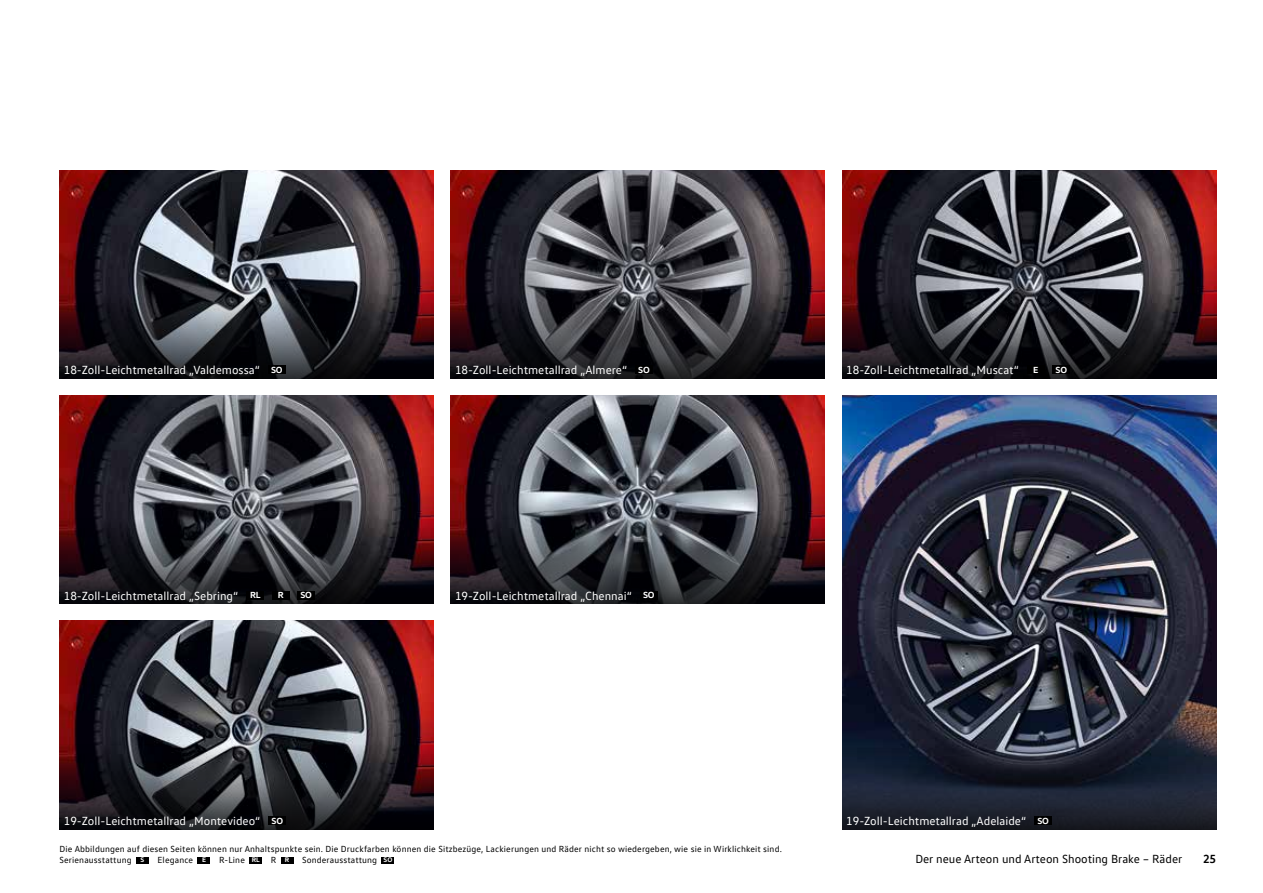
<style>
.page{position:relative;width:1263px;height:893px;background:#fff}
.page>*{position:absolute;margin:0;border:0;box-sizing:border-box;transform-origin:0 0}
.t1{font:12px "VW Text";color:#fff}
.t2{font:12px "VW Text";color:#000}
.t3{font:700 12px "VW Text";color:#000}
.t4{font:9px/11.7px "VW Text";letter-spacing:.015em;color:#000}
.t5{font:700 9px "VW Head";color:#fff}
.s1{font-family:"VW Head";font-weight:700;font-size:9px}
.s2{font-family:"VW Head";font-weight:700;font-size:6.75px;color:#fff}
</style>
<div class="page">
<div style="left:136px;top:857px;width:13px;height:6px;background:#000"></div>
<div style="left:198px;top:857px;width:12px;height:6px;background:#000"></div>
<div style="left:249px;top:857px;width:13px;height:6px;background:#000"></div>
<div style="left:281px;top:857px;width:12px;height:6px;background:#000"></div>
<div style="left:382px;top:857px;width:12px;height:6px;background:#000"></div>
<img style="left:60px;top:170px;width:374px;height:122px">
<img style="left:451px;top:170px;width:374px;height:122px">
<img style="left:842px;top:170px;width:374px;height:122px">
<img style="left:60px;top:395px;width:374px;height:123px">
<img style="left:451px;top:395px;width:374px;height:123px">
<img style="left:60px;top:621px;width:374px;height:122px">
<img style="left:842px;top:395px;width:374px;height:348px">
<svg style="left:842px;top:292px;width:374px;height:86px;background:#221e23"></svg>
<svg style="left:60px;top:743px;width:374px;height:86px;background:#282429"></svg>
<svg style="left:842px;top:743px;width:374px;height:86px;background:#1b2130"></svg>
<svg style="left:60px;top:292px;width:374px;height:86px;background:#262227"></svg>
<svg style="left:60px;top:518px;width:374px;height:86px;background:#29252a"></svg>
<svg style="left:451px;top:292px;width:374px;height:86px;background:#292328"></svg>
<svg style="left:451px;top:518px;width:374px;height:86px;background:#2b272c"></svg>
<div style="left:1027px;top:366px;width:17px;height:8px;background:#000"></div>
<div style="left:1053px;top:366px;width:17px;height:8px;background:#000"></div>
<div style="left:269px;top:816px;width:17px;height:9px;background:#000"></div>
<div style="left:1034px;top:816px;width:18px;height:9px;background:#000"></div>
<div style="left:247px;top:591px;width:17px;height:9px;background:#000"></div>
<div style="left:272px;top:591px;width:17px;height:9px;background:#000"></div>
<div style="left:298px;top:591px;width:17px;height:9px;background:#000"></div>
<div style="left:640px;top:591px;width:17px;height:9px;background:#000"></div>
<div style="left:268px;top:366px;width:17px;height:8px;background:#000"></div>
<div style="left:636px;top:366px;width:17px;height:8px;background:#000"></div>
<p class="t1" style="left:64px;top:363px;width:220px">18-Zoll-Leichtmetallrad „Valdemossa“ <span class="s1">SO</span></p>
<p class="t1" style="left:455px;top:363px;width:196px">18-Zoll-Leichtmetallrad „Almere“ <span class="s1">SO</span></p>
<p class="t1" style="left:64px;top:588px;width:198px">18-Zoll-Leichtmetallrad „Sebring“ <span class="s1">RL</span></p>
<p class="t5" style="left:278px;top:589px;width:7px">R</p>
<p class="t5" style="left:300px;top:589px;width:13px">SO</p>
<p class="t1" style="left:455px;top:588px;width:201px">19-Zoll-Leichtmetallrad „Chennai“ <span class="s1">SO</span></p>
<p class="t1" style="left:846px;top:363px;width:194px">18-Zoll-Leichtmetallrad „Muscat“ <span class="s1">E</span></p>
<p class="t5" style="left:1055px;top:364px;width:13px">SO</p>
<p class="t1" style="left:64px;top:813px;width:221px">19-Zoll-Leichtmetallrad „Montevideo“ <span class="s1">SO</span></p>
<p class="t1" style="left:846px;top:813px;width:204px">19-Zoll-Leichtmetallrad „Adelaide“ <span class="s1">SO</span></p>
<p class="t4" style="left:60px;top:842px;width:724px">Die Abbildungen auf diesen Seiten können nur Anhaltspunkte sein. Die Druckfarben können die Sitzbezüge, Lackierungen und Räder nicht so wiedergeben, wie sie in Wirklichkeit sind.<br>Serienausstattung <span class="s2">S</span></p>
<p class="t4" style="left:157px;top:854px;width:50px">Elegance <span class="s2">E</span></p>
<p class="t4" style="left:219px;top:854px;width:72px">R-Line <span class="s2">RL</span> R <span class="s2">R</span></p>
<p class="t4" style="left:302px;top:854px;width:92px">Sonderausstattung <span class="s2">SO</span></p>
<p class="t2" style="left:915px;top:852px;width:269px">Der neue Arteon und Arteon Shooting Brake – Räder</p>
<p class="t3" style="left:1203px;top:851px;width:15px">25</p>
</div>
